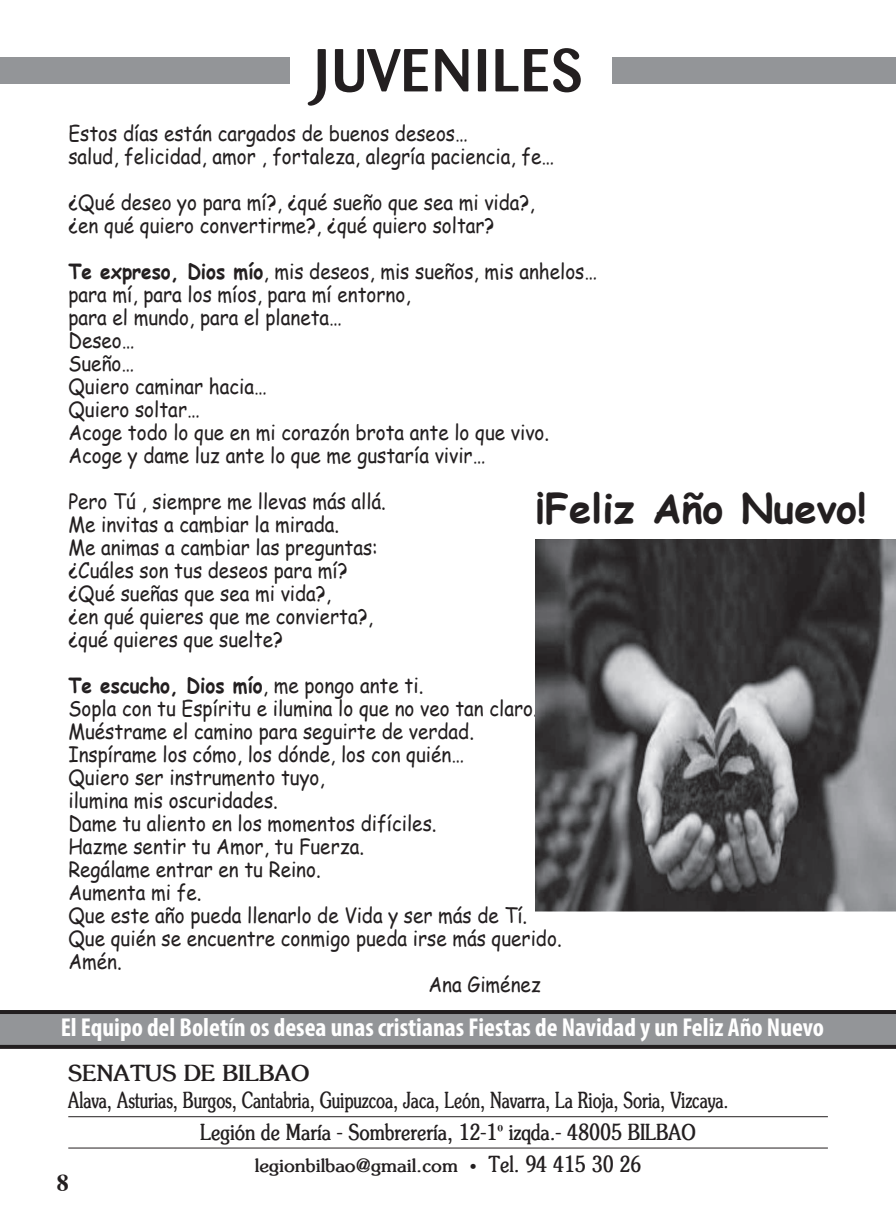
<style>
.page{position:relative;width:896px;height:1219px;background:#fff}
.page>*{position:absolute;margin:0;border:0;box-sizing:border-box;transform-origin:0 0}
.t1{font:500 60px "Barmeno";letter-spacing:.03em;color:#231f20}
.t2{font:700 40px "Comic Sans MS";color:#231f20}
.t3{font:700 condensed 26px "Myriad Pro";color:#fff}
.t4{font:700 24px "Times";color:#231f20}
.t5{font:700 22px/26.4px "Souvenir";color:#231f20}
.t6{font:700 22px "Souvenir";color:#231f20;scale:.78 1}
.t7{font:21px/23px "Comic Sans MS";color:#231f20;scale:.9 1}
.t8{font:700 21px "Comic Sans MS";color:#231f20;scale:.9 1}
.t9{font:700 18px "Souvenir";color:#231f20}
.s1{font-weight:700}
.s2{font-weight:400}
.s3{font-family:"Times"}
.s4{font-size:22px}
</style>
<div class="page">
<div style="left:0;top:1014px;width:896px;height:31px;background:#939598"></div>
<hr style="left:68px;top:1116px;width:760px;height:1px;background:#231f20">
<hr style="left:68px;top:1148px;width:760px;height:1px;background:#231f20">
<div style="left:613px;top:57px;width:283px;height:27px;background:#939598"></div>
<div style="left:0;top:57px;width:289px;height:27px;background:#939598"></div>
<svg style="left:0;top:1045px;width:896px;height:4px;fill:#231f20"></svg>
<hr style="left:0;top:1010px;width:896px;height:4px;background:#231f20">
<img style="left:535px;top:540px;width:361px;height:371px">
<h1 class="t1" style="left:314px;top:35px;width:270px">JUVENILES</h1>
<p class="t7" style="left:68px;top:121px;width:541px">Estos días están cargados de buenos deseos…<br>salud, felicidad, amor , fortaleza, alegría paciencia, fe…</p>
<p class="t7" style="left:68px;top:190px;width:520px">¿Qué deseo yo para mí?, ¿qué sueño que sea mi vida?, ¿en qué quiero convertirme?, ¿qué quiero soltar?</p>
<p class="t7" style="left:68px;top:259px;width:589px"><span class="s1">Te expreso, Dios mío</span>, mis deseos, mis sueños, mis anhelos… para mí, para los míos, para mí entorno,<br>para el mundo, para el planeta…<br>Deseo…<br>Sueño…<br>Quiero caminar hacia…<br>Quiero soltar…<br>Acoge todo lo que en mi corazón brota ante lo que vivo.<br>Acoge y dame luz ante lo que me gustaría vivir…</p>
<p class="t7" style="left:68px;top:489px;width:354px">Pero Tú , siempre me llevas más allá.<br>Me invitas a cambiar la mirada.<br>Me animas a cambiar las preguntas: ¿Cuáles son tus deseos para mí? ¿Qué sueñas que sea mi vida?,<br>¿en qué quieres que me convierta?, ¿qué quieres que suelte?</p>
<p class="t8" style="left:68px;top:669px;width:396px">Te escucho, Dios mío<span class="s2">, me pongo ante ti.</span></p>
<p class="t7" style="left:68px;top:696px;width:523px">Sopla con tu Espíritu e ilumina lo que no veo tan claro.</p>
<p class="t7" style="left:68px;top:719px;width:452px">Muéstrame el camino para seguirte de verdad.</p>
<p class="t7" style="left:68px;top:742px;width:441px">Inspírame los cómo, los dónde, los con quién…</p>
<p class="t7" style="left:68px;top:765px;width:286px">Quiero ser instrumento tuyo,</p>
<p class="t7" style="left:68px;top:788px;width:234px">ilumina mis oscuridades.</p>
<p class="t7" style="left:68px;top:811px;width:411px">Dame tu aliento en los momentos difíciles.</p>
<p class="t7" style="left:68px;top:834px;width:330px">Hazme sentir tu Amor, tu Fuerza.</p>
<p class="t7" style="left:68px;top:857px;width:282px">Regálame entrar en tu Reino.</p>
<p class="t7" style="left:68px;top:880px;width:149px">Aumenta mi fe.</p>
<p class="t7" style="left:68px;top:903px;width:511px">Que este año pueda llenarlo de Vida y ser más de Tí.</p>
<p class="t7" style="left:68px;top:926px;width:550px">Que quién se encuentre conmigo pueda irse más querido.</p>
<p class="t7" style="left:68px;top:949px;width:61px">Amén.</p>
<p class="t7" style="left:428px;top:972px;width:127px">Ana Giménez</p>
<p class="t3" style="left:61px;top:1011px;width:765px">El Equipo del Boletín os desea unas cristianas Fiestas de Navidad y un Feliz Año Nuevo</p>
<h2 class="t2" style="left:535px;top:479px;width:333px">¡Feliz Año Nuevo!</h2>
<p class="t5" style="left:68px;top:1060px;width:662px">SENATUS DE BILBAO<br>Alava, Asturias, Burgos, Cantabria, Guipuzcoa, Jaca, León, Navarra, La Rioja, Soria, Vizcaya.</p>
<p class="t6" style="left:200px;top:1118px;width:619px">Legión de María - Sombrerería, 12-1<span class="s3">º</span> izqda.- 48005 BILBAO</p>
<p class="t9" style="left:255px;top:1154px;width:388px">legionbilbao@gmail.com <span class="s3">•</span> <span class="s4">Tel. 94 415 30 26</span></p>
<p class="t4" style="left:57px;top:1160px;width:13px">8</p>
</div>
